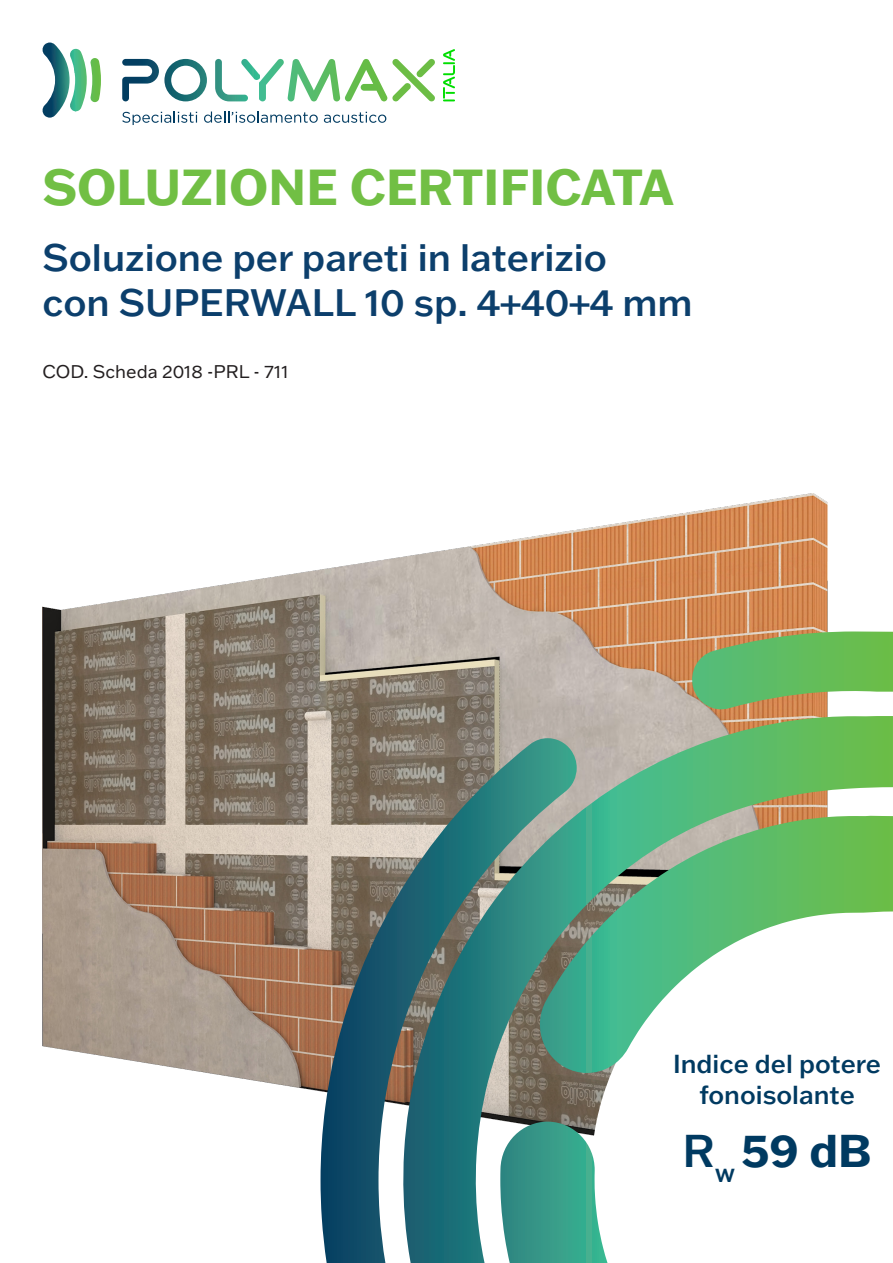
<style>
.page{position:relative;width:893px;height:1263px;background:#fff}
.page>*{position:absolute;margin:0;border:0;box-sizing:border-box;transform-origin:0 0}
.p_nome-prodotto{font:700 49.5px "Franklin Gothic ATF";color:#71bf44}
.t1{font:700 45px "Franklin Gothic ATF";color:#003a61}
.t2{font:500 37.5px "Franklin Gothic ATF";color:#0c3f6c}
.t3{font:500 25.5px/30.6px "Franklin Gothic ATF";color:#003a61;text-align:center}
.p_nome-prodotto-2{font:18px "Franklin Gothic ATF";color:#231f20}
.s1{font-weight:500}
</style>
<div class="page">
<svg style="left:42px;top:43px;width:59px;height:75px"></svg>
<svg style="left:443px;top:49px;width:12px;height:52px"></svg>
<svg style="left:122px;top:59px;width:85px;height:42px"></svg>
<svg style="left:215px;top:59px;width:220px;height:43px"></svg>
<svg style="left:122px;top:112px;width:75px;height:13px"></svg>
<svg style="left:204px;top:112px;width:114px;height:11px"></svg>
<svg style="left:324px;top:112px;width:62px;height:11px"></svg>
<img style="left:43px;top:493px;width:785px;height:599px">
<svg style="left:320px;top:631px;width:573px;height:632px"></svg>
<p class="p_nome-prodotto" style="left:43px;top:154px;width:633px">SOLUZIONE CERTIFICATA</p>
<p class="t2" style="left:43px;top:233px;width:566px">Soluzione per pareti in laterizio</p>
<p class="t2" style="left:43px;top:278px;width:652px">con SUPERWALL 10 sp. 4+40+4 mm</p>
<p class="p_nome-prodotto-2" style="left:43px;top:360px;width:248px">COD. Scheda 2018 -PRL - 711</p>
<p class="t3" style="left:673px;top:1048px;width:209px">Indice del potere fonoisolante</p>
<p class="t1" style="left:682px;top:1120px;width:191px"><span class="s1">R</span><sub>w</sub> 59 dB</p>
</div>
